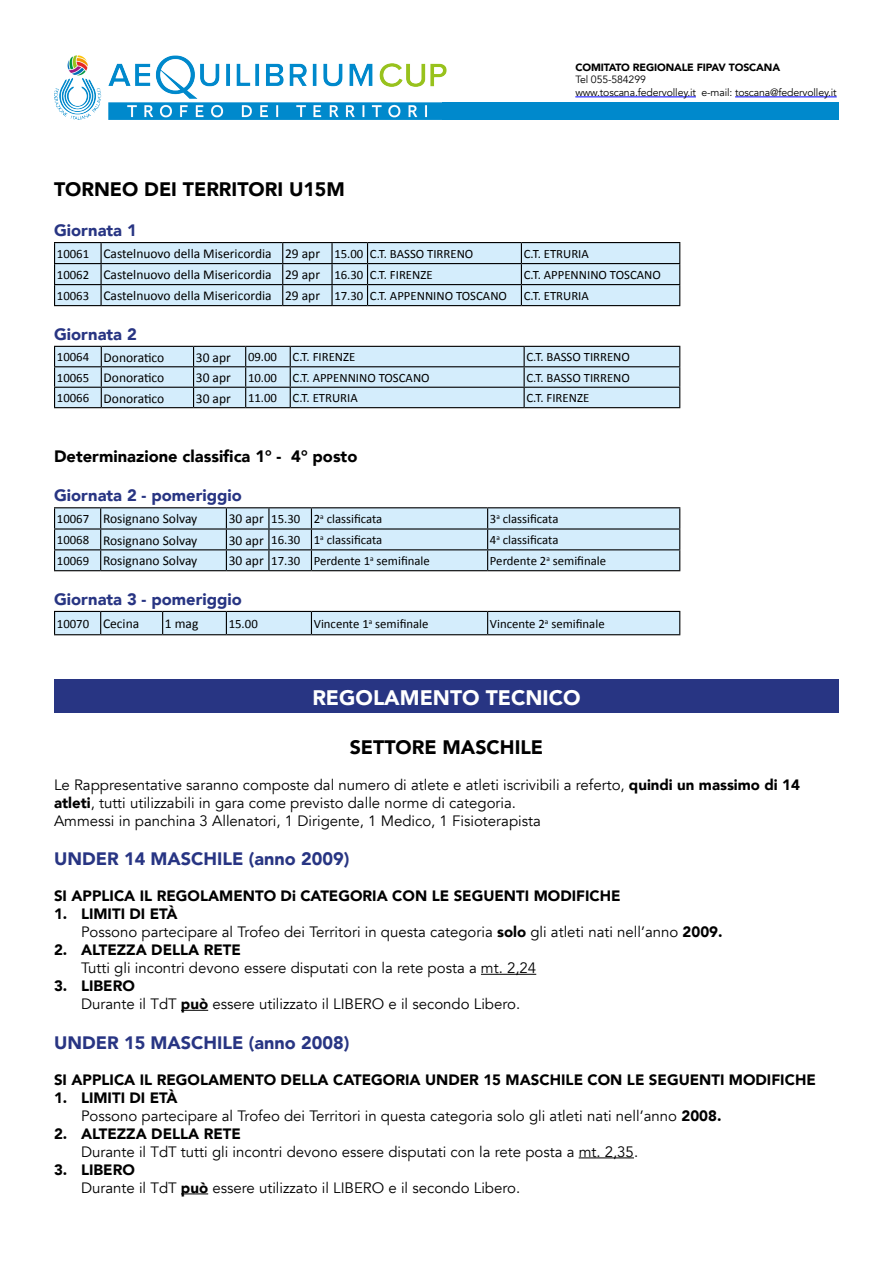
<style>
.page{position:relative;width:893px;height:1263px;background:#fff}
.page>*{position:absolute;margin:0;border:0;box-sizing:border-box;transform-origin:0 0}
.t1{font:900 21px "Avenir";color:#fff}
.t2{font:900 19.5px "Avenir";color:#000}
.t3{font:900 18px "Avenir";color:#283583}
.t4{font:900 16.5px "Avenir";color:#283583}
.t5{font:900 16.5px "Avenir";color:#000}
.t6{font:15px/18px "Avenir";color:#000}
.t7{font:900 15px "Avenir";color:#000}
.t8{font:13.5px "Calibri";color:#000}
.t9{font:12.75px "Calibri";color:#000}
.t10{font:10.5px/12.6px "Avenir";letter-spacing:-.01em;color:#000}
.t11{font:900 10.5px "Avenir";letter-spacing:-.01em;color:#000}
.s1{font-size:12.75px}
.s2{font-size:13.5px}
.s3{font-weight:900}
</style>
<div class="page">
<div style="left:54px;top:679px;width:785px;height:34px;background:#283583"></div>
<img style="left:54px;top:55px;width:392px;height:65px">
<div style="left:442px;top:103px;width:397px;height:17px;background:#0089cc"></div>
<hr style="left:575px;top:97px;width:121px;height:1px;background:#00f">
<hr style="left:735px;top:97px;width:102px;height:1px;background:#00f">
<hr style="left:481px;top:974px;width:55px;height:1px;background:#000">
<svg style="left:181px;top:1010px;width:27px;height:1px"></svg>
<hr style="left:579px;top:1157px;width:55px;height:1px;background:#000">
<svg style="left:181px;top:1193px;width:27px;height:1px"></svg>
<hr style="left:54px;top:242px;width:47px;height:1px;background:#000">
<hr style="left:101px;top:242px;width:182px;height:1px;background:#000">
<hr style="left:283px;top:242px;width:49px;height:1px;background:#000">
<hr style="left:332px;top:242px;width:36px;height:1px;background:#000">
<hr style="left:368px;top:242px;width:153px;height:1px;background:#000">
<hr style="left:521px;top:242px;width:159px;height:1px;background:#000">
<svg style="left:54px;top:243px;width:626px;height:62px;background:#c9e1ef"></svg>
<hr style="left:54px;top:305px;width:47px;height:1px;background:#000">
<hr style="left:101px;top:305px;width:182px;height:1px;background:#000">
<hr style="left:283px;top:305px;width:49px;height:1px;background:#000">
<hr style="left:332px;top:305px;width:36px;height:1px;background:#000">
<hr style="left:368px;top:305px;width:153px;height:1px;background:#000">
<hr style="left:521px;top:305px;width:159px;height:1px;background:#000">
<svg style="left:54px;top:346px;width:626px;height:61px;background:#c6ddec"></svg>
<hr style="left:54px;top:407px;width:47px;height:1px;background:#000">
<hr style="left:101px;top:407px;width:93px;height:1px;background:#000">
<hr style="left:194px;top:407px;width:52px;height:1px;background:#000">
<hr style="left:246px;top:407px;width:44px;height:1px;background:#000">
<hr style="left:290px;top:407px;width:234px;height:1px;background:#000">
<hr style="left:524px;top:407px;width:156px;height:1px;background:#000">
<hr style="left:54px;top:507px;width:47px;height:1px;background:#000">
<hr style="left:101px;top:507px;width:125px;height:1px;background:#000">
<hr style="left:226px;top:507px;width:43px;height:1px;background:#000">
<hr style="left:269px;top:507px;width:42px;height:1px;background:#000">
<hr style="left:311px;top:507px;width:177px;height:1px;background:#000">
<hr style="left:488px;top:507px;width:192px;height:1px;background:#000">
<svg style="left:54px;top:508px;width:626px;height:62px;background:#c8e0ee"></svg>
<hr style="left:54px;top:570px;width:47px;height:1px;background:#000">
<hr style="left:101px;top:570px;width:125px;height:1px;background:#000">
<hr style="left:226px;top:570px;width:43px;height:1px;background:#000">
<hr style="left:269px;top:570px;width:42px;height:1px;background:#000">
<hr style="left:311px;top:570px;width:177px;height:1px;background:#000">
<hr style="left:488px;top:570px;width:192px;height:1px;background:#000">
<div style="left:54px;top:611px;width:626px;height:23px;background:#d4edfc"></div>
<hr style="left:54px;top:634px;width:47px;height:1px;background:#000">
<hr style="left:101px;top:634px;width:62px;height:1px;background:#000">
<hr style="left:163px;top:634px;width:63px;height:1px;background:#000">
<hr style="left:226px;top:634px;width:85px;height:1px;background:#000">
<hr style="left:311px;top:634px;width:177px;height:1px;background:#000">
<hr style="left:488px;top:634px;width:192px;height:1px;background:#000">
<p class="t11" style="left:575px;top:58px;width:206px">COMITATO REGIONALE FIPAV TOSCANA</p>
<p class="t10" style="left:575px;top:74px;width:263px">Tel 055-584299<br>www.toscana.federvolley.it e-mail: toscana@federvolley.it</p>
<h2 class="t2" style="left:54px;top:173px;width:292px">TORNEO DEI TERRITORI U15M</h2>
<p class="t4" style="left:54px;top:216px;width:84px">Giornata 1</p>
<p class="t8" style="left:57px;top:245px;width:418px"><span class="s1">10061</span> Castelnuovo della Misericordia 29 apr <span class="s1">15.00 C.T. BASSO TIRRENO</span></p>
<p class="t9" style="left:524px;top:246px;width:67px">C.T. ETRURIA</p>
<p class="t8" style="left:57px;top:266px;width:377px"><span class="s1">10062</span> Castelnuovo della Misericordia 29 apr <span class="s1">16.30 C.T. FIRENZE</span></p>
<p class="t9" style="left:524px;top:267px;width:139px">C.T. APPENNINO TOSCANO</p>
<p class="t8" style="left:57px;top:287px;width:452px"><span class="s1">10063</span> Castelnuovo della Misericordia 29 apr <span class="s1">17.30 C.T. APPENNINO TOSCANO</span></p>
<p class="t9" style="left:524px;top:288px;width:67px">C.T. ETRURIA</p>
<p class="t4" style="left:54px;top:320px;width:84px">Giornata 2</p>
<p class="t8" style="left:57px;top:349px;width:109px"><span class="s1">10064</span> Donoratico</p>
<p class="t8" style="left:196px;top:349px;width:37px">30 apr</p>
<p class="t9" style="left:248px;top:349px;width:109px">09.00 C.T. FIRENZE</p>
<p class="t9" style="left:526px;top:349px;width:105px">C.T. BASSO TIRRENO</p>
<p class="t8" style="left:57px;top:369px;width:109px"><span class="s1">10065</span> Donoratico</p>
<p class="t8" style="left:196px;top:369px;width:37px">30 apr</p>
<p class="t9" style="left:248px;top:369px;width:183px">10.00 C.T. APPENNINO TOSCANO</p>
<p class="t9" style="left:526px;top:369px;width:105px">C.T. BASSO TIRRENO</p>
<p class="t8" style="left:57px;top:389px;width:109px"><span class="s1">10066</span> Donoratico</p>
<p class="t8" style="left:196px;top:389px;width:37px">30 apr</p>
<p class="t9" style="left:248px;top:390px;width:111px">11.00 C.T. ETRURIA</p>
<p class="t9" style="left:526px;top:390px;width:64px">C.T. FIRENZE</p>
<p class="t5" style="left:54px;top:442px;width:305px">Determinazione classifica 1° - 4° posto</p>
<p class="t4" style="left:54px;top:481px;width:189px">Giornata 2 - pomeriggio</p>
<p class="t8" style="left:57px;top:510px;width:142px"><span class="s1">10067</span> Rosignano Solvay</p>
<p class="t9" style="left:229px;top:511px;width:155px"><span class="s2">30 apr</span> 15.30 2<sup>a</sup> classificata</p>
<p class="t9" style="left:490px;top:511px;width:70px">3<sup>a</sup> classificata</p>
<p class="t8" style="left:57px;top:531px;width:142px"><span class="s1">10068</span> Rosignano Solvay</p>
<p class="t9" style="left:229px;top:532px;width:155px"><span class="s2">30 apr</span> 16.30 1<sup>a</sup> classificata</p>
<p class="t9" style="left:490px;top:532px;width:70px">4<sup>a</sup> classificata</p>
<p class="t8" style="left:57px;top:552px;width:142px"><span class="s1">10069</span> Rosignano Solvay</p>
<p class="t9" style="left:229px;top:553px;width:203px"><span class="s2">30 apr</span> 17.30 Perdente 1<sup>a</sup> semifinale</p>
<p class="t9" style="left:490px;top:553px;width:118px">Perdente 2<sup>a</sup> semifinale</p>
<p class="t4" style="left:54px;top:585px;width:189px">Giornata 3 - pomeriggio</p>
<p class="t8" style="left:57px;top:615px;width:84px"><span class="s1">10070</span> Cecina</p>
<p class="t8" style="left:165px;top:615px;width:35px">1 mag</p>
<p class="t9" style="left:229px;top:616px;width:31px">15.00</p>
<p class="t9" style="left:314px;top:616px;width:116px">Vincente 1<sup>a</sup> semifinale</p>
<p class="t9" style="left:490px;top:616px;width:116px">Vincente 2<sup>a</sup> semifinale</p>
<h1 class="t1" style="left:312px;top:680px;width:270px">REGOLAMENTO TECNICO</h1>
<h2 class="t2" style="left:350px;top:730px;width:195px">SETTORE MASCHILE</h2>
<p class="t6" style="left:54px;top:776px;width:747px">Le Rappresentative saranno composte dal numero di atlete e atleti iscrivibili a referto, <span class="s3">quindi un massimo di 14 atleti</span>, tutti utilizzabili in gara come previsto dalle norme di categoria.<br>Ammessi in panchina 3 Allenatori, 1 Dirigente, 1 Medico, 1 Fisioterapista</p>
<p class="t3" style="left:54px;top:843px;width:297px">UNDER 14 MASCHILE (anno 2009)</p>
<p class="t7" style="left:54px;top:883px;width:568px">SI APPLICA IL REGOLAMENTO Di CATEGORIA CON LE SEGUENTI MODIFICHE</p>
<p class="t6" style="left:81px;top:905px;width:643px;text-indent:-27px"><span class="s3">1. LIMITI DI ETÀ<br></span>Possono partecipare al Trofeo dei Territori in questa categoria <span class="s3">solo</span> gli atleti nati nell’anno <span class="s3">2009.</span></p>
<p class="t7" style="left:54px;top:937px;width:189px">2. ALTEZZA DELLA RETE</p>
<p class="t6" style="left:81px;top:959px;width:457px">Tutti gli incontri devono essere disputati con la rete posta a mt. 2,24</p>
<p class="t6" style="left:81px;top:977px;width:441px;text-indent:-27px"><span class="s3">3. LIBERO<br></span>Durante il TdT <span class="s3">può</span> essere utilizzato il LIBERO e il secondo Libero.</p>
<p class="t3" style="left:54px;top:1027px;width:297px">UNDER 15 MASCHILE (anno 2008)</p>
<p class="t7" style="left:54px;top:1067px;width:763px">SI APPLICA IL REGOLAMENTO DELLA CATEGORIA UNDER 15 MASCHILE CON LE SEGUENTI MODIFICHE</p>
<p class="t6" style="left:81px;top:1089px;width:642px;text-indent:-27px"><span class="s3">1. LIMITI DI ETÀ<br></span>Possono partecipare al Trofeo dei Territori in questa categoria solo gli atleti nati nell’anno <span class="s3">2008.</span></p>
<p class="t7" style="left:54px;top:1121px;width:189px">2. ALTEZZA DELLA RETE</p>
<p class="t6" style="left:81px;top:1143px;width:559px">Durante il TdT tutti gli incontri devono essere disputati con la rete posta a mt. 2,35.</p>
<p class="t6" style="left:81px;top:1161px;width:441px;text-indent:-27px"><span class="s3">3. LIBERO<br></span>Durante il TdT <span class="s3">può</span> essere utilizzato il LIBERO e il secondo Libero.</p>
</div>
